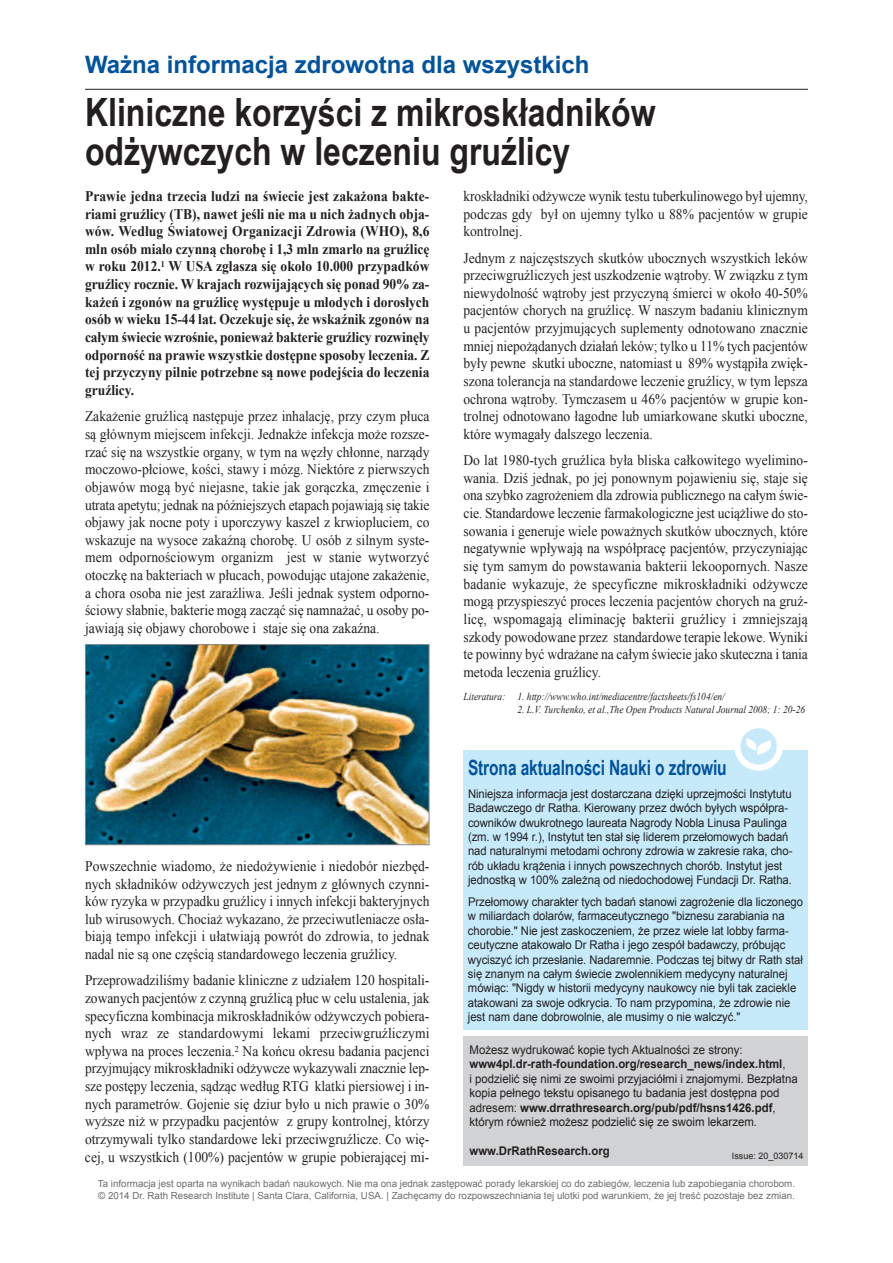
<style>
.page{position:relative;width:893px;height:1263px;background:#fff}
.page>*{position:absolute;margin:0;border:0;box-sizing:border-box;transform-origin:0 0}
.t1{font:700 39px/39px "Arial Narrow";color:#231f20}
.t2{font:700 24px "Arial";color:#0153a0}
.t3{font:700 21px "Arial Narrow";letter-spacing:-.005em;color:#0153a0;scale:.9 1}
.t4{font:14.7px/17.7px "Times New Roman";color:#231f20;text-align:justify;scale:.92 1}
.t5{font:700 14.7px/17.7px "Times New Roman";color:#231f20;text-align:justify;scale:.92 1}
.t6{font:12px/14.4px "Arial";letter-spacing:-.005em;color:#231f20;scale:.94 1}
.t7{font:12px/14.4px "Arial";letter-spacing:-.005em;color:#231f20;scale:.95 1}
.t8{font:700 12px "Arial";color:#231f20;scale:.95 1}
.t9{font:italic 10.5px "Times New Roman";color:#231f20;scale:.9 1}
.t10{font:9.75px/11.7px "Arial";color:#6c6d70}
.t11{font:9px "Arial";color:#231f20}
.s1{font-weight:700}
</style>
<div class="page">
<hr style="left:85px;top:89px;width:723px;height:1px;background:#231f20">
<div style="left:463px;top:750px;width:345px;height:280px;background:#c6eafa"></div>
<div style="left:463px;top:1036px;width:345px;height:130px;background:#d1d2d4"></div>
<div style="left:734px;top:722px;width:49px;height:49px;border:6px solid #fff;border-radius:50%"></div>
<svg style="left:737px;top:725px;width:43px;height:43px"></svg>
<img style="left:87px;top:646px;width:340px;height:197px">
<div style="left:85px;top:644px;width:344px;height:201px;border:1px solid #8a8c8f"></div>
<h2 class="t2" style="left:85px;top:51px;width:506px">Ważna informacja zdrowotna dla wszystkich</h2>
<h1 class="t1" style="left:85px;top:93px;width:572px">Kliniczne korzyści z mikroskładników odżywczych w leczeniu gruźlicy</h1>
<p class="t5" style="left:85px;top:187px;width:376px">Prawie jedna trzecia ludzi na świecie jest zakażona bakte&shy;riami gruźlicy (TB), nawet jeśli nie ma u nich żadnych obja&shy;wów. Według Światowej Organizacji Zdrowia (WHO), 8,6 mln osób miało czynną chorobę i 1,3 mln zmarło na gruźlicę w roku 2012.<sup>1</sup> W USA zgłasza się około 10.000 przypadków gruźlicy rocznie. W krajach rozwijających się ponad 90% za&shy;każeń i zgonów na gruźlicę występuje u młodych i dorosłych osób w wieku 15-44 lat. Oczekuje się, że wskaźnik zgonów na całym świecie wzrośnie, ponieważ bakterie gruźlicy rozwinęły odporność na prawie wszystkie dostępne sposoby leczenia. Z tej przyczyny pilnie potrzebne są nowe podejścia do leczenia gruźlicy.</p>
<p class="t4" style="left:85px;top:407px;width:376px">Zakażenie gruźlicą następuje przez inhalację, przy czym płuca są głównym miejscem infekcji. Jednakże infekcja może rozsze&shy;rzać się na wszystkie organy, w tym na węzły chłonne, narządy moczowo-płciowe, kości, stawy i mózg. Niektóre z pierwszych objawów mogą być niejasne, takie jak gorączka, zmęczenie i utrata apetytu; jednak na późniejszych etapach pojawiają się takie objawy jak nocne poty i uporczywy kaszel z krwiopluciem, co wskazuje na wysoce zakaźną chorobę. U osób z silnym syste&shy;mem odpornościowym organizm jest w stanie wytworzyć otoczkę na bakteriach w płucach, powodując utajone zakażenie, a chora osoba nie jest zaraźliwa. Jeśli jednak system odporno&shy;ściowy słabnie, bakterie mogą zacząć się namnażać, u osoby po&shy;jawiają się objawy chorobowe i staje się ona zakaźna.</p>
<p class="t4" style="left:85px;top:857px;width:376px">Powszechnie wiadomo, że niedożywienie i niedobór niezbęd&shy;nych składników odżywczych jest jednym z głównych czynni&shy;ków ryzyka w przypadku gruźlicy i innych infekcji bakteryjnych lub wirusowych. Chociaż wykazano, że przeciwutleniacze osła&shy;biają tempo infekcji i ułatwiają powrót do zdrowia, to jednak nadal nie są one częścią standardowego leczenia gruźlicy.</p>
<p class="t4" style="left:85px;top:971px;width:376px">Przeprowadziliśmy badanie kliniczne z udziałem 120 hospitali&shy;zowanych pacjentów z czynną gruźlicą płuc w celu ustalenia, jak specyficzna kombinacja mikroskładników odżywczych pobiera&shy;nych wraz ze standardowymi lekami przeciwgruźliczymi wpływa na proces leczenia.<sup>2</sup> Na końcu okresu badania pacjenci przyjmujący mikroskładniki odżywcze wykazywali znacznie lep&shy;sze postępy leczenia, sądząc według RTG klatki piersiowej i in&shy;nych parametrów. Gojenie się dziur było u nich prawie o 30% wyższe niż w przypadku pacjentów z grupy kontrolnej, którzy otrzymywali tylko standardowe leki przeciwgruźlicze. Co wię&shy;cej, u wszystkich (100%) pacjentów w grupie pobierającej mi-</p>
<p class="t4" style="left:463px;top:187px;width:376px">kroskładniki odżywcze wynik testu tuberkulinowego był ujemny, podczas gdy był on ujemny tylko u 88% pacjentów w grupie kontrolnej.</p>
<p class="t4" style="left:463px;top:249px;width:376px">Jednym z najczęstszych skutków ubocznych wszystkich leków przeciwgruźliczych jest uszkodzenie wątroby. W związku z tym niewydolność wątroby jest przyczyną śmierci w około 40-50% pacjentów chorych na gruźlicę. W naszym badaniu klinicznym u pacjentów przyjmujących suplementy odnotowano znacznie mniej niepożądanych działań leków; tylko u 11% tych pacjentów były pewne skutki uboczne, natomiast u 89% wystąpiła zwięk&shy;szona tolerancja na standardowe leczenie gruźlicy, w tym lepsza ochrona wątroby. Tymczasem u 46% pacjentów w grupie kon&shy;trolnej odnotowano łagodne lub umiarkowane skutki uboczne, które wymagały dalszego leczenia.</p>
<p class="t4" style="left:463px;top:451px;width:376px">Do lat 1980-tych gruźlica była bliska całkowitego wyelimino&shy;wania. Dziś jednak, po jej ponownym pojawieniu się, staje się ona szybko zagrożeniem dla zdrowia publicznego na całym świe&shy;cie. Standardowe leczenie farmakologiczne jest uciążliwe do sto&shy;sowania i generuje wiele poważnych skutków ubocznych, które negatywnie wpływają na współpracę pacjentów, przyczyniając się tym samym do powstawania bakterii lekoopornych. Nasze badanie wykazuje, że specyficzne mikroskładniki odżywcze mogą przyspieszyć proces leczenia pacjentów chorych na gruź&shy;licę, wspomagają eliminację bakterii gruźlicy i zmniejszają szkody powodowane przez standardowe terapie lekowe. Wyniki te powinny być wdrażane na całym świecie jako skuteczna i tania metoda leczenia gruźlicy.</p>
<p class="t9" style="left:463px;top:691px;width:292px">Literatura: 1. http://www.who.int/mediacentre/factsheets/fs104/en/</p>
<p class="t9" style="left:517px;top:704px;width:321px">2. L.V. Turchenko, et al.,The Open Products Natural Journal 2008; 1: 20-26</p>
<h3 class="t3" style="left:468px;top:755px;width:289px">Strona aktualności Nauki o zdrowiu</h3>
<p class="t6" style="left:468px;top:786px;width:347px">Niniejsza informacja jest dostarczana dzięki uprzejmości Instytutu Badawczego dr Ratha. Kierowany przez dwóch byłych współpra&shy;cowników dwukrotnego laureata Nagrody Nobla Linusa Paulinga (zm. w 1994 r.), Instytut ten stał się liderem przełomowych badań nad naturalnymi metodami ochrony zdrowia w zakresie raka, cho&shy;rób układu krążenia i innych powszechnych chorób. Instytut jest jednostką w 100% zależną od niedochodowej Fundacji Dr. Ratha.</p>
<p class="t6" style="left:468px;top:895px;width:358px">Przełomowy charakter tych badań stanowi zagrożenie dla liczonego w miliardach dolarów, farmaceutycznego "biznesu zarabiania na chorobie." Nie jest zaskoczeniem, że przez wiele lat lobby farma&shy;ceutyczne atakowało Dr Ratha i jego zespół badawczy, próbując wyciszyć ich przesłanie. Nadaremnie. Podczas tej bitwy dr Rath stał się znanym na całym świecie zwolennikiem medycyny naturalnej mówiąc: "Nigdy w historii medycyny naukowcy nie byli tak zaciekle atakowani za swoje odkrycia. To nam przypomina, że zdrowie nie jest nam dane dobrowolnie, ale musimy o nie walczyć."</p>
<p class="t7" style="left:469px;top:1043px;width:347px">Możesz wydrukować kopie tych Aktualności ze strony: <span class="s1">www4pl.dr-rath-foundation.org/research_news/index.html</span>,<br>i podzielić się nimi ze swoimi przyjaciółmi i znajomymi. Bezpłatna kopia pełnego tekstu opisanego tu badania jest dostępna pod adresem: <span class="s1">www.drrathresearch.org/pub/pdf/hsns1426.pdf</span>, którym również możesz podzielić się ze swoim lekarzem.</p>
<p class="t8" style="left:469px;top:1144px;width:149px">www.DrRathResearch.org</p>
<p class="t11" style="left:732px;top:1151px;width:73px">Issue: 20_030714</p>
<p class="t10" style="left:98px;top:1178px;width:699px">Ta informacja jest oparta na wynikach badań naukowych. Nie ma ona jednak zastępować porady lekarskiej co do zabiegów, leczenia lub zapobiegania chorobom. © 2014 Dr. Rath Research Institute | Santa Clara, California, USA. | Zachęcamy do rozpowszechniania tej ulotki pod warunkiem, że jej treść pozostaje bez zmian.</p>
</div>
